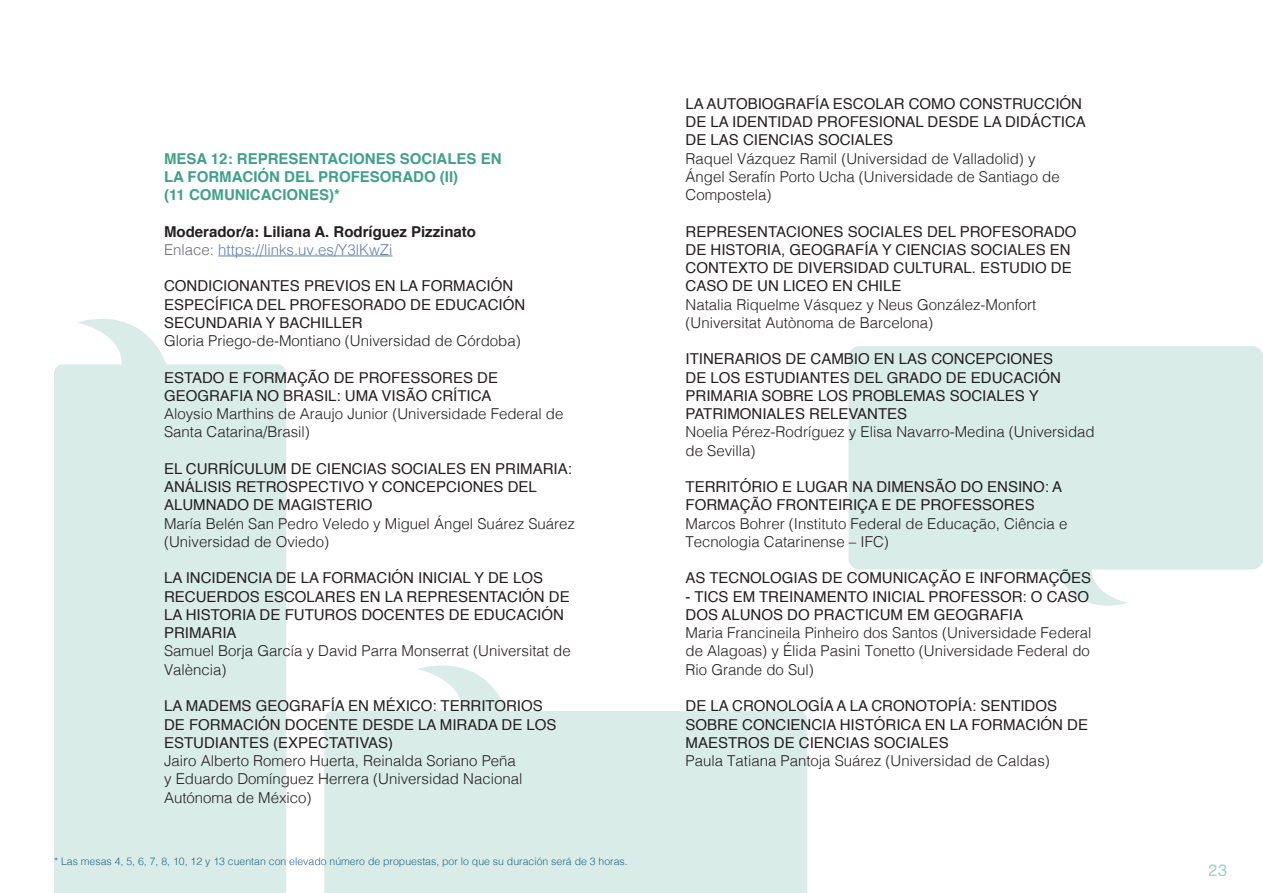
<style>
.page{position:relative;width:1263px;height:893px;background:#fff}
.page>*{position:absolute;margin:0;border:0;box-sizing:border-box;transform-origin:0 0}
.t1{font:16.5px "Helvetica";color:#40a187}
.t2{font:15px/18.3px "Helvetica";color:#231f20}
.t3{font:300 15px/18.3px "Helvetica";color:#231f20}
.t4{font:700 15px/18.3px "Helvetica";color:#40a187}
.t5{font:700 15px/18.3px "Helvetica";color:#231f20}
.t6{font:300 10.5px "Helvetica";color:#0c5c85}
.s1{font-weight:300;color:#6c6d70}
.s2{font-weight:300;color:#607eb4}
</style>
<div class="page">
<div style="left:54px;top:319px;width:232px;height:574px;background:#d9ece7"></div>
<svg style="left:324px;top:665px;width:483px;height:228px;fill:#d9ece7"></svg>
<svg style="left:848px;top:346px;width:415px;height:260px;background:#deeeea"></svg>
<hr style="left:218px;top:256px;width:174px;height:1px;background:#607eb4">
<p class="t4" style="left:164px;top:149px;width:339px">MESA 12: REPRESENTACIONES SOCIALES EN<br>LA FORMACIÓN DEL PROFESORADO (II)<br>(11 COMUNICACIONES)*</p>
<p class="t5" style="left:164px;top:222px;width:313px">Moderador/a: Liliana A. Rodríguez Pizzinato<br><span class="s1">Enlace:</span> <span class="s2">https://links.uv.es/Y3lKwZi</span></p>
<p class="t2" style="left:164px;top:277px;width:363px">CONDICIONANTES PREVIOS EN LA FORMACIÓN<br>ESPECÍFICA DEL PROFESORADO DE EDUCACIÓN<br>SECUNDARIA Y BACHILLER</p>
<p class="t3" style="left:164px;top:331px;width:358px">Gloria Priego-de-Montiano (Universidad de Córdoba)</p>
<p class="t2" style="left:164px;top:369px;width:335px">ESTADO E FORMAÇÃO DE PROFESSORES DE<br>GEOGRAFIA NO BRASIL: UMA VISÃO CRÍTICA</p>
<p class="t3" style="left:164px;top:404px;width:401px">Aloysio Marthins de Araujo Junior (Universidade Federal de<br>Santa Catarina/Brasil)</p>
<p class="t2" style="left:164px;top:460px;width:409px">EL CURRÍCULUM DE CIENCIAS SOCIALES EN PRIMARIA:<br>ANÁLISIS RETROSPECTIVO Y CONCEPCIONES DEL<br>ALUMNADO DE MAGISTERIO</p>
<p class="t3" style="left:164px;top:513px;width:412px">María Belén San Pedro Veledo y Miguel Ángel Suárez Suárez (Universidad de Oviedo)</p>
<p class="t2" style="left:164px;top:569px;width:407px">LA INCIDENCIA DE LA FORMACIÓN INICIAL Y DE LOS RECUERDOS ESCOLARES EN LA REPRESENTACIÓN DE LA HISTORIA DE FUTUROS DOCENTES DE EDUCACIÓN PRIMARIA</p>
<p class="t3" style="left:164px;top:641px;width:408px">Samuel Borja García y David Parra Monserrat (Universitat de<br>València)</p>
<p class="t2" style="left:164px;top:697px;width:394px">LA MADEMS GEOGRAFÍA EN MÉXICO: TERRITORIOS<br>DE FORMACIÓN DOCENTE DESDE LA MIRADA DE LOS<br>ESTUDIANTES (EXPECTATIVAS)</p>
<p class="t3" style="left:164px;top:750px;width:360px">Jairo Alberto Romero Huerta, Reinalda Soriano Peña y Eduardo Domínguez Herrera (Universidad Nacional<br>Autónoma de México)</p>
<p class="t6" style="left:54px;top:852px;width:575px">* Las mesas 4, 5, 6, 7, 8, 10, 12 y 13 cuentan con elevado número de propuestas, por lo que su duración será de 3 horas.</p>
<p class="t2" style="left:685px;top:95px;width:402px">LA AUTOBIOGRAFÍA ESCOLAR COMO CONSTRUCCIÓN<br>DE LA IDENTIDAD PROFESIONAL DESDE LA DIDÁCTICA<br>DE LAS CIENCIAS SOCIALES</p>
<p class="t3" style="left:685px;top:148px;width:376px">Raquel Vázquez Ramil (Universidad de Valladolid) y<br>Ángel Serafín Porto Ucha (Universidade de Santiago de<br>Compostela)</p>
<p class="t2" style="left:685px;top:223px;width:392px">REPRESENTACIONES SOCIALES DEL PROFESORADO DE HISTORIA, GEOGRAFÍA Y CIENCIAS SOCIALES EN CONTEXTO DE DIVERSIDAD CULTURAL. ESTUDIO DE CASO DE UN LICEO EN CHILE</p>
<p class="t3" style="left:685px;top:294px;width:352px">Natalia Riquelme Vásquez y Neus González-Monfort (Universitat Autònoma de Barcelona)</p>
<p class="t2" style="left:685px;top:350px;width:377px">ITINERARIOS DE CAMBIO EN LAS CONCEPCIONES DE LOS ESTUDIANTES DEL GRADO DE EDUCACIÓN PRIMARIA SOBRE LOS PROBLEMAS SOCIALES Y PATRIMONIALES RELEVANTES</p>
<p class="t3" style="left:685px;top:422px;width:411px">Noelia Pérez-Rodríguez y Elisa Navarro-Medina (Universidad de Sevilla)</p>
<p class="t2" style="left:685px;top:478px;width:378px">TERRITÓRIO E LUGAR NA DIMENSÃO DO ENSINO: A<br>FORMAÇÃO FRONTEIRIÇA E DE PROFESSORES</p>
<p class="t3" style="left:685px;top:513px;width:383px">Marcos Bohrer (Instituto Federal de Educação, Ciência e<br>Tecnologia Catarinense – IFC)</p>
<p class="t2" style="left:685px;top:569px;width:407px">AS TECNOLOGIAS DE COMUNICAÇÃO E INFORMAÇÕES</p>
<p class="t2" style="left:685px;top:588px;width:405px">- TICS EM TREINAMENTO INICIAL PROFESSOR: O CASO<br>DOS ALUNOS DO PRACTICUM EM GEOGRAFIA</p>
<p class="t3" style="left:685px;top:623px;width:407px;text-align:justify">Maria Francineila Pinheiro dos Santos (Universidade Federal de Alagoas) y Élida Pasini Tonetto (Universidade Federal do Rio Grande do Sul)</p>
<p class="t2" style="left:685px;top:697px;width:404px">DE LA CRONOLOGÍA A LA CRONOTOPÍA: SENTIDOS<br>SOBRE CONCIENCIA HISTÓRICA EN LA FORMACIÓN DE<br>MAESTROS DE CIENCIAS SOCIALES</p>
<p class="t3" style="left:685px;top:750px;width:366px">Paula Tatiana Pantoja Suárez (Universidad de Caldas)</p>
<p class="t1" style="left:1209px;top:857px;width:20px">23</p>
</div>
